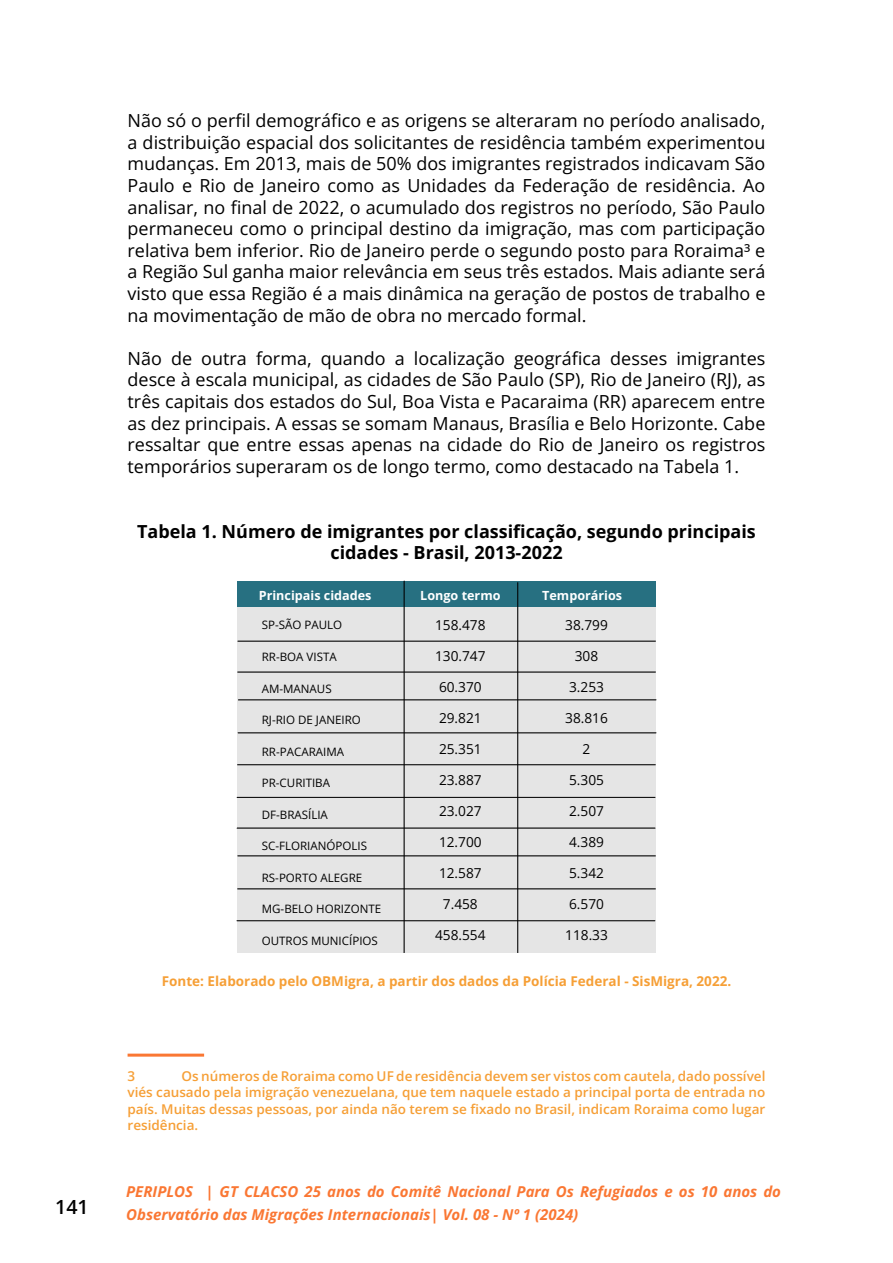
<style>
.page{position:relative;width:893px;height:1263px;background:#fff}
.page>*{position:absolute;margin:0;border:0;box-sizing:border-box;transform-origin:0 0}
.t1{font:600 19.5px "Open Sans";color:#000}
.t2{font:18px/21.6px "Open Sans";color:#000;text-align:justify}
.t3{font:700 18px/21.6px "Open Sans";color:#000;text-align:center}
.t4{font:italic 15px/22.5px "Open Sans";color:#fa7733}
.t5{font:13.65px "Open Sans";color:#000}
.t6{font:600 13.5px/16.2px "Open Sans";color:#f69f36;text-align:justify}
.t7{font:700 13.5px "Open Sans";color:#f69f36}
.t8{font:700 12.6px "Open Sans";color:#fff}
.t9{font:11.55px "Open Sans";color:#000}
</style>
<div class="page">
<div style="left:237px;top:587px;width:419px;height:366px;background:#e5e5e5"></div>
<div style="left:237px;top:581px;width:419px;height:25px;background:#277081"></div>
<hr style="left:404px;top:581px;width:1px;height:372px;background:#000">
<hr style="left:237px;top:672px;width:419px;height:1px;background:#000">
<hr style="left:237px;top:764px;width:419px;height:1px;background:#000">
<hr style="left:517px;top:582px;width:1px;height:371px;background:#000">
<hr style="left:238px;top:641px;width:418px;height:1px;background:#000">
<hr style="left:238px;top:733px;width:418px;height:1px;background:#000">
<hr style="left:238px;top:700px;width:418px;height:1px;background:#000">
<hr style="left:237px;top:797px;width:418px;height:1px;background:#000">
<hr style="left:237px;top:828px;width:418px;height:1px;background:#000">
<hr style="left:237px;top:920px;width:418px;height:1px;background:#000">
<hr style="left:237px;top:889px;width:419px;height:1px;background:#000">
<hr style="left:238px;top:856px;width:418px;height:1px;background:#000">
<hr style="left:128px;top:1053px;width:76px;height:3px;background:#fa7733">
<p class="t1" style="left:55px;top:1193px;width:35px">141</p>
<p class="t2" style="left:128px;top:109px;width:639px">Não só o perfil demográfico e as origens se alteraram no período analisado, a distribuição espacial dos solicitantes de residência também experimentou mudanças. Em 2013, mais de 50% dos imigrantes registrados indicavam São Paulo e Rio de Janeiro como as Unidades da Federação de residência. Ao analisar, no final de 2022, o acumulado dos registros no período, São Paulo permaneceu como o principal destino da imigração, mas com participação relativa bem inferior. Rio de Janeiro perde o segundo posto para Roraima3 e a Região Sul ganha maior relevância em seus três estados. Mais adiante será visto que essa Região é a mais dinâmica na geração de postos de trabalho e na movimentação de mão de obra no mercado formal.</p>
<p class="t2" style="left:128px;top:347px;width:639px">Não de outra forma, quando a localização geográfica desses imigrantes desce à escala municipal, as cidades de São Paulo (SP), Rio de Janeiro (RJ), as três capitais dos estados do Sul, Boa Vista e Pacaraima (RR) aparecem entre as dez principais. A essas se somam Manaus, Brasília e Belo Horizonte. Cabe ressaltar que entre essas apenas na cidade do Rio de Janeiro os registros temporários superaram os de longo termo, como destacado na Tabela 1.</p>
<p class="t3" style="left:137px;top:520px;width:620px">Tabela 1. Número de imigrantes por classificação, segundo principais cidades - Brasil, 2013-2022</p>
<p class="t8" style="left:259px;top:587px;width:114px">Principais cidades</p>
<p class="t8" style="left:420px;top:587px;width:82px">Longo termo</p>
<p class="t8" style="left:542px;top:587px;width:81px">Temporários</p>
<p class="t9" style="left:262px;top:617px;width:82px">SP-SÃO PAULO</p>
<p class="t9" style="left:262px;top:649px;width:76px">RR-BOA VISTA</p>
<p class="t9" style="left:262px;top:680px;width:71px">AM-MANAUS</p>
<p class="t9" style="left:262px;top:712px;width:101px">RJ-RIO DE JANEIRO</p>
<p class="t9" style="left:262px;top:743px;width:84px">RR-PACARAIMA</p>
<p class="t9" style="left:262px;top:775px;width:70px">PR-CURITIBA</p>
<p class="t9" style="left:262px;top:806px;width:68px">DF-BRASÍLIA</p>
<p class="t9" style="left:262px;top:838px;width:107px">SC-FLORIANÓPOLIS</p>
<p class="t9" style="left:262px;top:870px;width:102px">RS-PORTO ALEGRE</p>
<p class="t9" style="left:262px;top:901px;width:121px">MG-BELO HORIZONTE</p>
<p class="t9" style="left:262px;top:933px;width:118px">OUTROS MUNICÍPIOS</p>
<p class="t5" style="left:435px;top:615px;width:52px">158.478</p>
<p class="t5" style="left:435px;top:646px;width:52px">130.747</p>
<p class="t5" style="left:439px;top:678px;width:44px">60.370</p>
<p class="t5" style="left:439px;top:709px;width:44px">29.821</p>
<p class="t5" style="left:439px;top:740px;width:44px">25.351</p>
<p class="t5" style="left:439px;top:771px;width:44px">23.887</p>
<p class="t5" style="left:439px;top:802px;width:44px">23.027</p>
<p class="t5" style="left:439px;top:833px;width:44px">12.700</p>
<p class="t5" style="left:439px;top:864px;width:44px">12.587</p>
<p class="t5" style="left:443px;top:895px;width:36px">7.458</p>
<p class="t5" style="left:435px;top:926px;width:52px">458.554</p>
<p class="t5" style="left:565px;top:616px;width:44px">38.799</p>
<p class="t5" style="left:575px;top:647px;width:25px">308</p>
<p class="t5" style="left:569px;top:678px;width:36px">3.253</p>
<p class="t5" style="left:565px;top:709px;width:44px">38.816</p>
<p class="t5" style="left:583px;top:740px;width:9px">2</p>
<p class="t5" style="left:569px;top:771px;width:36px">5.305</p>
<p class="t5" style="left:569px;top:802px;width:36px">2.507</p>
<p class="t5" style="left:569px;top:833px;width:36px">4.389</p>
<p class="t5" style="left:569px;top:864px;width:36px">5.342</p>
<p class="t5" style="left:569px;top:895px;width:36px">6.570</p>
<p class="t5" style="left:565px;top:926px;width:44px">118.33</p>
<p class="t7" style="left:162px;top:971px;width:571px">Fonte: Elaborado pelo OBMigra, a partir dos dados da Polícia Federal - SisMigra, 2022.</p>
<p class="t6" style="left:128px;top:1068px;width:639px;text-indent:54px">Os números de Roraima como UF de residência devem ser vistos com cautela, dado possível viés causado pela imigração venezuelana, que tem naquele estado a principal porta de entrada no país. Muitas dessas pessoas, por ainda não terem se fixado no Brasil, indicam Roraima como lugar residência.</p>
<p class="t6" style="left:128px;top:1068px;width:9px">3</p>
<p class="t4" style="left:126px;top:1180px;width:656px">PERIPLOS | GT CLACSO 25 anos do Comitê Nacional Para Os Refugiados e os 10 anos do<br>Observatório das Migrações Internacionais| Vol. 08 - Nº 1 (2024)</p>
</div>
